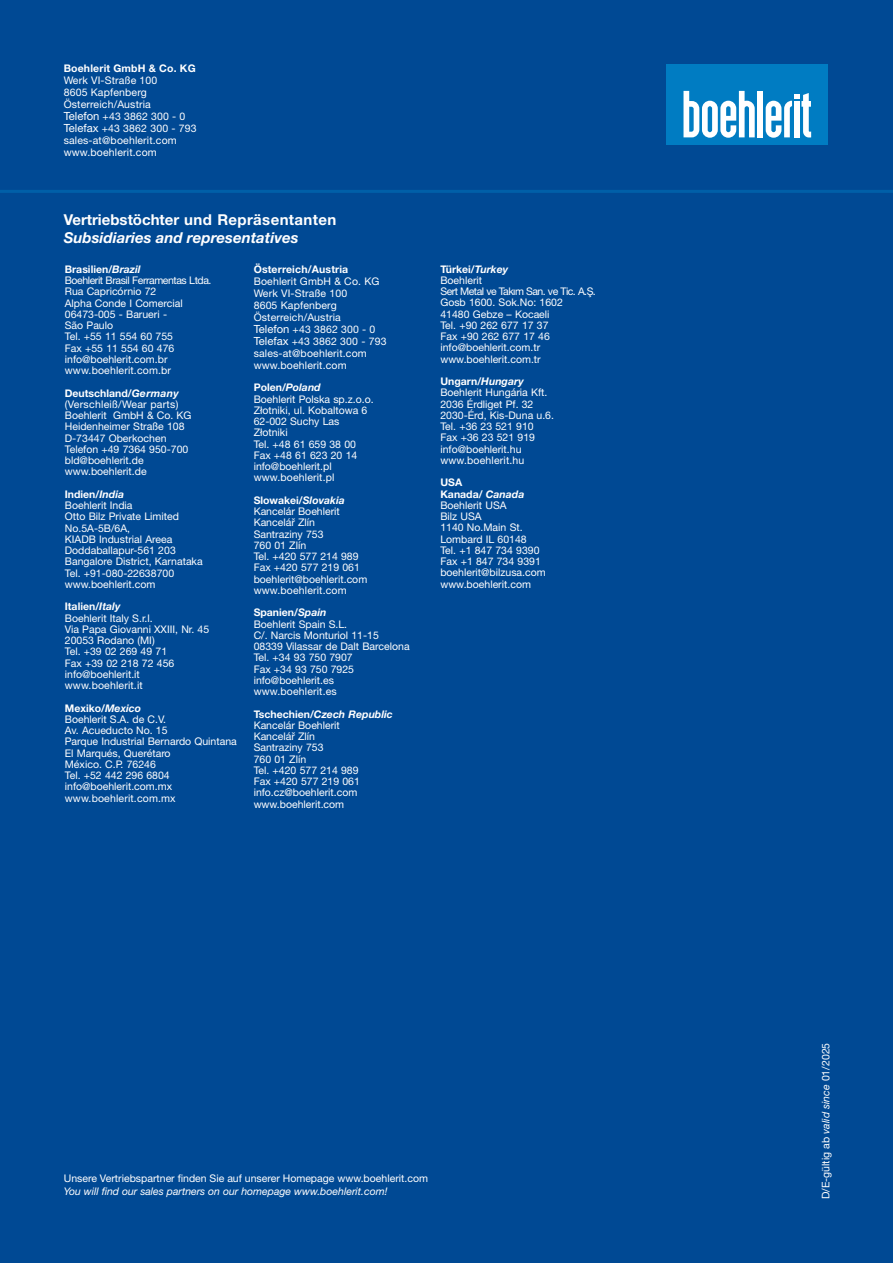
<style>
.page{position:relative;width:893px;height:1263px;background:#004994}
.page>*{position:absolute;margin:0;border:0;box-sizing:border-box;transform-origin:0 0}
.t1{font:700 15px "Helvetica Neue LT Pro";letter-spacing:.01em;color:#fff}
.t2{font:italic 700 15px "Helvetica Neue LT Pro";color:#fff}
.t3{font:10.5px/11.2px "Helvetica Neue LT Pro";color:#fff}
.t4{font:italic 10.5px "Helvetica Neue LT Pro";color:#fff}
.t5{font:700 10.5px "Helvetica Neue LT Pro";letter-spacing:.015em;color:#fff}
.s1{font-size:11.25px}
.s2{font-weight:700}
.s3{font-weight:700;font-style:italic}
.s4{font-style:italic}
</style>
<div class="page">
<hr style="left:0;top:190px;width:893px;height:3px;background:#007cc2">
<div style="left:666px;top:64px;width:162px;height:81px;background:#007cc2"></div>
<div style="left:757px;top:91px;width:6px;height:46px;background:#fff"></div>
<svg style="left:766px;top:93px;width:45px;height:45px"></svg>
<svg style="left:683px;top:91px;width:72px;height:47px"></svg>
<p class="t5" style="left:64px;top:62px;width:133px">Boehlerit GmbH &amp; Co. KG</p>
<p class="t3" style="left:64px;top:74px;width:134px;line-height:12px">Werk VI-Straße 100<br>8605 Kapfenberg<br>Österreich/Austria<br><span class="s1">Telefon</span> +43 3862 300 - 0<br><span class="s1">Telefax</span> +43 3862 300 - 793 sales-at@boehlerit.com www.boehlerit.com</p>
<h1 class="t1" style="left:64px;top:211px;width:274px">Vertriebstöchter und Repräsentanten</h1>
<h1 class="t2" style="left:64px;top:229px;width:236px">Subsidiaries and representatives</h1>
<p class="t3" style="left:65px;top:263px;width:148px"><span class="s2">Brasilien/</span><span class="s3">Brazil<br></span>Boehlerit Brasil Ferramentas Ltda.<br>Rua Capricórnio 72<br>Alpha Conde I Comercial<br>06473-005 - Barueri -<br>São Paulo<br>Tel. +55 11 554 60 755<br>Fax +55 11 554 60 476 info@boehlerit.com.br www.boehlerit.com.br</p>
<p class="t3" style="left:65px;top:387px;width:128px"><span class="s2">Deutschland/</span><span class="s3">Germany </span>(Verschleiß/Wear parts)<br>Boehlerit GmbH &amp; Co. KG<br>Heidenheimer Straße 108<br>D-73447 Oberkochen<br>Telefon +49 7364 950-700 bld@boehlerit.de www.boehlerit.de</p>
<p class="t3" style="left:65px;top:488px;width:139px"><span class="s2">Indien/</span><span class="s3">India<br></span>Boehlerit India<br>Otto Bilz Private Limited<br>No.5A-5B/6A,<br>KIADB Industrial Areea<br>Doddaballapur-561 203<br>Bangalore District, Karnataka<br>Tel. +91-080-22638700 www.boehlerit.com</p>
<p class="t3" style="left:65px;top:601px;width:146px"><span class="s2">Italien/</span><span class="s3">Italy<br></span>Boehlerit Italy S.r.l.<br>Via Papa Giovanni XXIII, Nr. 45<br>20053 Rodano (MI)<br>Tel. +39 02 269 49 71<br>Fax +39 02 218 72 456 info@boehlerit.it www.boehlerit.it</p>
<p class="t3" style="left:65px;top:702px;width:174px"><span class="s2">Mexiko/</span><span class="s3">Mexico<br></span>Boehlerit S.A. de C.V.<br>Av. Acueducto No. 15<br>Parque Industrial Bernardo Quintana<br>El Marqués, Querétaro<br>México. C.P. 76246<br>Tel. +52 442 296 6804 info@boehlerit.com.mx www.boehlerit.com.mx</p>
<p class="t5" style="left:254px;top:262px;width:96px">Österreich/Austria</p>
<p class="t3" style="left:254px;top:275px;width:134px;line-height:12px">Boehlerit GmbH &amp; Co. KG<br>Werk VI-Straße 100<br>8605 Kapfenberg<br>Österreich/Austria<br><span class="s1">Telefon</span> +43 3862 300 - 0<br><span class="s1">Telefax</span> +43 3862 300 - 793 sales-at@boehlerit.com www.boehlerit.com</p>
<p class="t3" style="left:254px;top:382px;width:121px"><span class="s2">Polen/</span><span class="s3">Poland<br></span>Boehlerit Polska sp.z.o.o.<br>Złotniki, ul. Kobaltowa 6<br>62-002 Suchy Las<br>Złotniki<br>Tel. +48 61 659 38 00<br>Fax +48 61 623 20 14 info@boehlerit.pl www.boehlerit.pl</p>
<p class="t3" style="left:254px;top:494px;width:115px"><span class="s2">Slowakei/</span><span class="s3">Slovakia<br></span>Kancelár Boehlerit<br>Kancelář Zlín<br>Santraziny 753<br>760 01 Zlín<br>Tel. +420 577 214 989<br>Fax +420 577 219 061 boehlerit@boehlerit.com www.boehlerit.com</p>
<p class="t3" style="left:254px;top:607px;width:157px"><span class="s2">Spanien/</span><span class="s3">Spain<br></span>Boehlerit Spain S.L.<br>C/. Narcis Monturiol 11-15<br>08339 Vilassar de Dalt Barcelona<br>Tel. +34 93 750 7907<br>Fax +34 93 750 7925 info@boehlerit.es www.boehlerit.es</p>
<p class="t3" style="left:254px;top:708px;width:141px"><span class="s2">Tschechien/</span><span class="s3">Czech Republic<br></span>Kancelár Boehlerit<br>Kancelář Zlín<br>Santraziny 753<br>760 01 Zlín<br>Tel. +420 577 214 989<br>Fax +420 577 219 061 info.cz@boehlerit.com www.boehlerit.com</p>
<p class="t3" style="left:440px;top:263px;width:157px"><span class="s2">Türkei/</span><span class="s3">Turkey<br></span>Boehlerit<br>Sert Metal ve Takım San. ve Tic. A.Ş.<br>Gosb 1600. Sok.No: 1602<br>41480 Gebze – Kocaeli<br>Tel. +90 262 677 17 37<br>Fax +90 262 677 17 46 info@boehlerit.com.tr www.boehlerit.com.tr</p>
<p class="t3" style="left:440px;top:376px;width:115px"><span class="s2">Ungarn/</span><span class="s3">Hungary<br></span>Boehlerit Hungária Kft.<br>2036 Érdliget Pf. 32<br>2030-Érd, Kis-Duna u.6.<br>Tel. +36 23 521 910<br>Fax +36 23 521 919 info@boehlerit.hu www.boehlerit.hu</p>
<p class="t3" style="left:440px;top:477px;width:107px"><span class="s2">USA<br>Kanada/</span> <span class="s3">Canada<br></span>Boehlerit USA<br>Bilz USA<br>1140 No.Main St.<br>Lombard IL 60148<br>Tel. +1 847 734 9390<br>Fax +1 847 734 9391 boehlerit@bilzusa.com www.boehlerit.com</p>
<p class="t3" style="left:64px;top:1172px;width:366px">Unsere Vertriebspartner finden Sie auf unserer Homepage www.boehlerit.com</p>
<p class="t4" style="left:64px;top:1184px;width:325px">You will find our sales partners on our homepage www.boehlerit.com!</p>
<p class="t3" style="left:820px;top:1199px;width:158px;rotate:-90deg">D/E-gültig ab <span class="s4">valid since</span> 01/2025</p>
</div>
